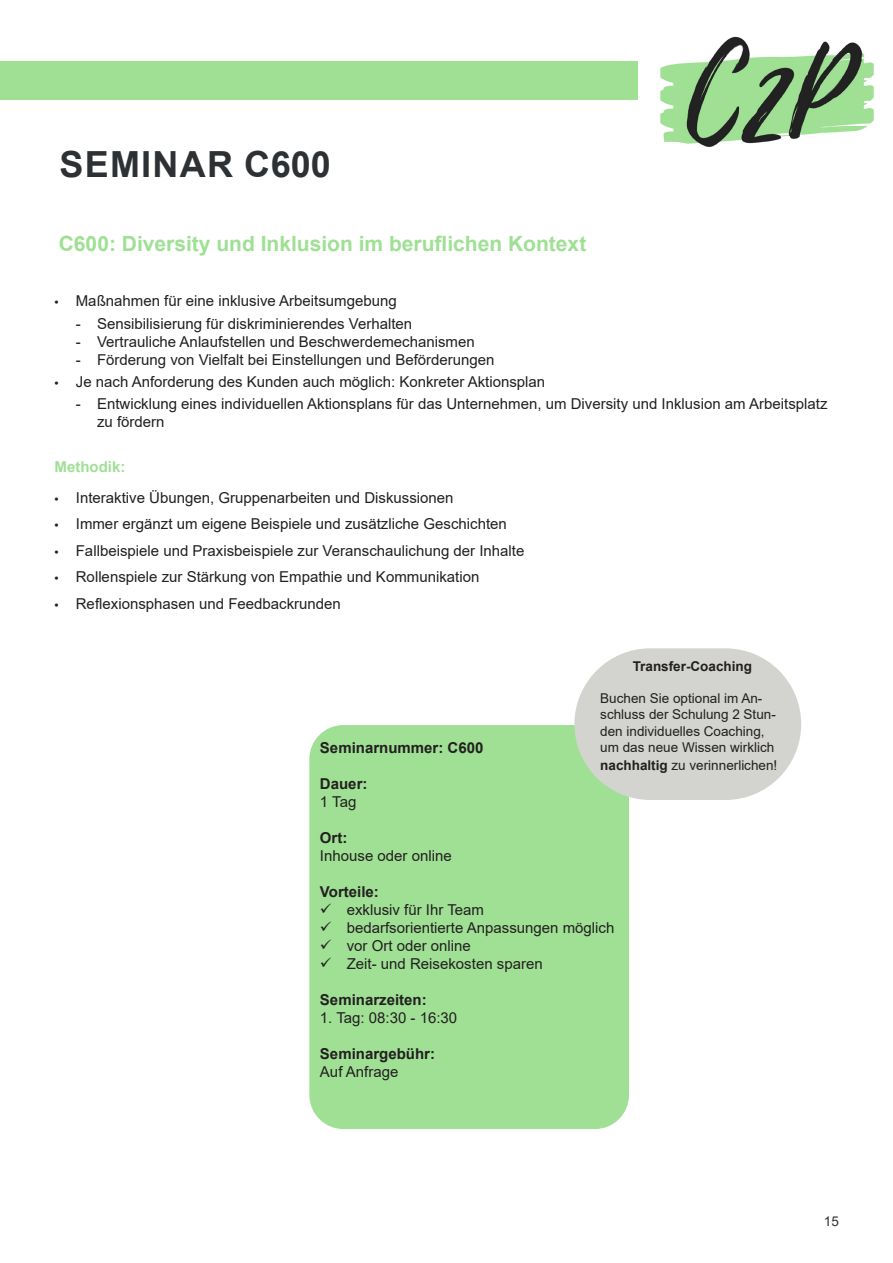
<style>
.page{position:relative;width:893px;height:1263px;background:#fff}
.page>*{position:absolute;margin:0;border:0;box-sizing:border-box;transform-origin:0 0}
.Überschrift{font:700 36px "Arial";letter-spacing:.035em;color:#2e3134}
.Textüberschrift_2_gr{font:700 21px "Arial";color:#9fe094}
.Text{font:15px/18px "Arial";color:#231f20}
.Text-2{font:700 15px "Arial";color:#231f20}
.Textüberschrift_2_gr-2{font:700 15px "Arial";color:#9fe094}
.Text-3{font:13.5px/16.2px "Arial";color:#231f20}
.Text-4{font:700 13.5px "Arial";color:#231f20}
.t1{font:13.5px "Arial";color:#2e3134}
.s1{font-family:"Myriad Pro"}
.s2{font-weight:700}
</style>
<div class="page">
<img style="left:660px;top:36px;width:214px;height:111px">
<div style="left:0;top:61px;width:638px;height:39px;background:#9fe094"></div>
<div style="left:309px;top:725px;width:320px;height:404px;background:#9fe094;border-radius:34px"></div>
<div style="left:574px;top:648px;width:227px;height:152px;background:#d3d3d0;border-radius:76px"></div>
<p class="Überschrift" style="left:59px;top:139px;width:273px">SEMINAR C600</p>
<p class="Textüberschrift_2_gr" style="left:59px;top:229px;width:529px">C600: Diversity und Inklusion im beruflichen Kontext</p>
<p class="Text" style="left:55px;top:292px;width:344px"><span class="s1">•</span> Maßnahmen für eine inklusive Arbeitsumgebung</p>
<p class="Text" style="left:76px;top:314px;width:338px">- Sensibilisierung für diskriminierendes Verhalten</p>
<p class="Text" style="left:76px;top:332px;width:400px">- Vertrauliche Anlaufstellen und Beschwerdemechanismen</p>
<p class="Text" style="left:76px;top:350px;width:420px">- Förderung von Vielfalt bei Einstellungen und Beförderungen</p>
<p class="Text" style="left:55px;top:373px;width:492px"><span class="s1">•</span> Je nach Anforderung des Kunden auch möglich: Konkreter Aktionsplan</p>
<p class="Text" style="left:97px;top:395px;width:732px;text-indent:-21px">- Entwicklung eines individuellen Aktionsplans für das Unternehmen, um Diversity und Inklusion am Arbeitsplatz zu fördern</p>
<p class="Textüberschrift_2_gr-2" style="left:55px;top:456px;width:72px">Methodik:</p>
<p class="Text" style="left:55px;top:488px;width:400px"><span class="s1">•</span> Interaktive Übungen, Gruppenarbeiten und Diskussionen</p>
<p class="Text" style="left:55px;top:515px;width:454px"><span class="s1">•</span> Immer ergänzt um eigene Beispiele und zusätzliche Geschichten</p>
<p class="Text" style="left:55px;top:541px;width:471px"><span class="s1">•</span> Fallbeispiele und Praxisbeispiele zur Veranschaulichung der Inhalte</p>
<p class="Text" style="left:55px;top:568px;width:426px"><span class="s1">•</span> Rollenspiele zur Stärkung von Empathie und Kommunikation</p>
<p class="Text" style="left:55px;top:594px;width:288px"><span class="s1">•</span> Reflexionsphasen und Feedbackrunden</p>
<p class="Text-4" style="left:633px;top:656px;width:121px">Transfer-Coaching</p>
<p class="Text-3" style="left:600px;top:690px;width:177px">Buchen Sie optional im An&shy;schluss der Schulung 2 Stun&shy;den individuelles Coaching, um das neue Wissen wirklich</p>
<p class="Text-3" style="left:600px;top:757px;width:179px"><span class="s2">nachhaltig</span> zu verinnerlichen!</p>
<p class="Text-2" style="left:320px;top:737px;width:165px">Seminarnummer: C600</p>
<p class="Text-2" style="left:320px;top:773px;width:49px">Dauer:</p>
<p class="Text" style="left:320px;top:793px;width:38px">1 Tag</p>
<p class="Text-2" style="left:320px;top:827px;width:29px">Ort:</p>
<p class="Text" style="left:320px;top:847px;width:133px">Inhouse oder online</p>
<p class="Text-2" style="left:320px;top:881px;width:60px">Vorteile:</p>
<p class="Text" style="left:320px;top:901px;width:166px">✓ exklusiv für Ihr Team</p>
<p class="Text" style="left:320px;top:919px;width:296px">✓ bedarfsorientierte Anpassungen möglich</p>
<p class="Text" style="left:320px;top:937px;width:152px">✓ vor Ort oder online</p>
<p class="Text" style="left:320px;top:955px;width:224px">✓ Zeit- und Reisekosten sparen</p>
<p class="Text-2" style="left:320px;top:989px;width:108px">Seminarzeiten:</p>
<p class="Text" style="left:320px;top:1009px;width:139px">1. Tag: 08:30 - 16:30</p>
<p class="Text-2" style="left:320px;top:1043px;width:117px">Seminargebühr:</p>
<p class="Text" style="left:320px;top:1063px;width:80px">Auf Anfrage</p>
<p class="t1" style="left:824px;top:1212px;width:17px">15</p>
</div>
